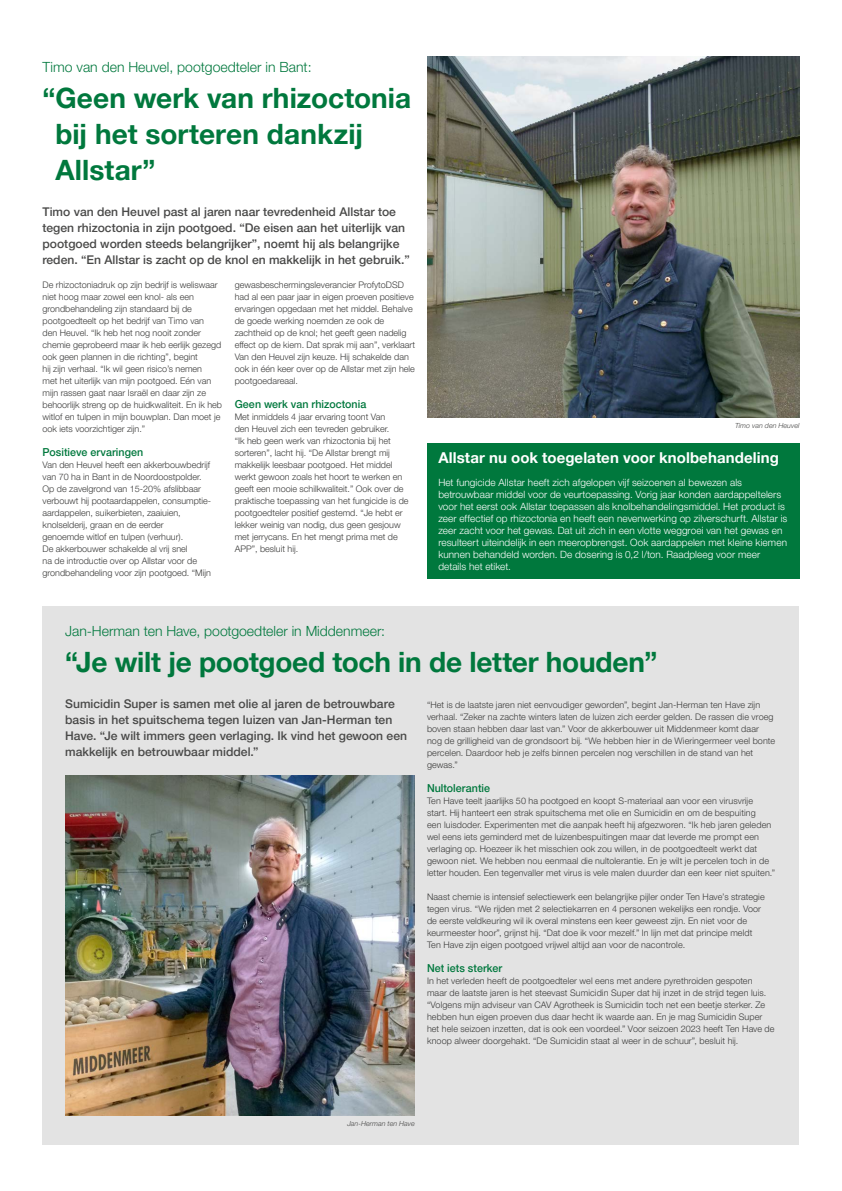
<style>
.page{position:relative;width:842px;height:1191px;background:#fff}
.page>*{position:absolute;margin:0;border:0;box-sizing:border-box;transform-origin:0 0}
.Kop{font:700 28px/36px "Helvetica Neue LT Pro";letter-spacing:-.005em;color:#00783d}
.Kop-2{font:700 15px "Helvetica Neue LT Pro";letter-spacing:.005em;color:#fff}
.Bovenkop{font:300 14px "Helvetica Neue LT Pro";color:#00783d}
.Inleiding{font:500 12px/16px "Helvetica Neue LT Pro";color:#494948}
.Tussenkop{font:500 11px "Helvetica Neue LT Pro";letter-spacing:.005em;color:#00783d}
.Kop-3{font:300 10px/12px "Helvetica Neue LT Pro";letter-spacing:.01em;color:#fff}
.Platte_tekst{font:300 9px/12px "Helvetica Neue LT Pro";color:#3b3b3a}
.Bijschrift{font:italic 300 7px "Helvetica Neue LT Pro";color:#494948}
</style>
<div class="page">
<div style="left:43px;top:606px;width:756px;height:539px;background:#e3e3e3"></div>
<img style="left:427px;top:57px;width:372px;height:360px">
<img style="left:65px;top:775px;width:350px;height:340px">
<div style="left:427px;top:444px;width:372px;height:135px;background:#00783d"></div>
<p class="Bovenkop" style="left:43px;top:58px;width:271px">Timo van den Heuvel, pootgoedteler in Bant:</p>
<p class="Kop" style="left:55px;top:79px;width:357px;text-indent:-13px">“Geen werk van rhizoctonia bij het sorteren dankzij<br>Allstar”</p>
<p class="Inleiding" style="left:43px;top:204px;width:369px">Timo van den Heuvel past al jaren naar tevredenheid Allstar toe tegen rhizoctonia in zijn pootgoed. “De eisen aan het uiterlijk van pootgoed worden steeds belangrijker”, noemt hij als belangrijke reden. “En Allstar is zacht op de knol en makkelijk in het gebruik.”</p>
<p class="Platte_tekst" style="left:43px;top:279px;width:181px">De rhizoctoniadruk op zijn bedrijf is weliswaar niet hoog maar zowel een knol- als een grondbehandeling zijn standaard bij de pootgoedteelt op het bedrijf van Timo van<br>den Heuvel. “Ik heb het nog nooit zonder chemie geprobeerd maar ik heb eerlijk gezegd ook geen plannen in die richting”, begint<br>hij zijn verhaal. “Ik wil geen risico’s nemen<br>met het uiterlijk van mijn pootgoed. Eén van mijn rassen gaat naar Israël en daar zijn ze behoorlijk streng op de huidkwaliteit. En ik heb witlof en tulpen in mijn bouwplan. Dan moet je ook iets voorzichtiger zijn.”</p>
<p class="Tussenkop" style="left:43px;top:445px;width:102px">Positieve ervaringen</p>
<p class="Platte_tekst" style="left:43px;top:459px;width:170px">Van den Heuvel heeft een akkerbouwbedrijf van 70 ha in Bant in de Noordoostpolder.<br>Op de zavelgrond van 15-20% afslibbaar verbouwt hij pootaardappelen, consumptie&shy;aardappelen, suikerbieten, zaaiuien, knolselderij, graan en de eerder<br>genoemde witlof en tulpen (verhuur).<br>De akkerbouwer schakelde al vrij snel<br>na de introductie over op Allstar voor de grondbehandeling voor zijn pootgoed. “Mijn</p>
<p class="Platte_tekst" style="left:235px;top:279px;width:182px">gewasbeschermingsleverancier ProfytoDSD had al een paar jaar in eigen proeven positieve ervaringen opgedaan met het middel. Behalve de goede werking noemden ze ook de zachtheid op de knol; het geeft geen nadelig effect op de kiem. Dat sprak mij aan”, verklaart Van den Heuvel zijn keuze. Hij schakelde dan ook in één keer over op de Allstar met zijn hele pootgoedareaal.</p>
<p class="Tussenkop" style="left:235px;top:397px;width:133px">Geen werk van rhizoctonia</p>
<p class="Platte_tekst" style="left:235px;top:411px;width:175px">Met inmiddels 4 jaar ervaring toont Van<br>den Heuvel zich een tevreden gebruiker.<br>“Ik heb geen werk van rhizoctonia bij het sorteren”, lacht hij. “De Allstar brengt mij makkelijk leesbaar pootgoed. Het middel werkt gewoon zoals het hoort te werken en geeft een mooie schilkwaliteit.” Ook over de praktische toepassing van het fungicide is de pootgoedteler positief gestemd. “Je hebt er lekker weinig van nodig, dus geen gesjouw met jerrycans. En het mengt prima met de APP”, besluit hij.</p>
<p class="Bijschrift" style="left:735px;top:421px;width:66px">Timo van den Heuvel</p>
<p class="Kop-2" style="left:438px;top:448px;width:342px">Allstar nu ook toegelaten voor knolbehandeling</p>
<p class="Kop-3" style="left:438px;top:476px;width:351px">Het fungicide Allstar heeft zich afgelopen vijf seizoenen al bewezen als betrouwbaar middel voor de veurtoepassing. Vorig jaar konden aardappeltelers voor het eerst ook Allstar toepassen als knolbehandelingsmiddel. Het product is zeer effectief op rhizoctonia en heeft een nevenwerking op zilverschurft. Allstar is zeer zacht voor het gewas. Dat uit zich in een vlotte weggroei van het gewas en resulteert uiteindelijk in een meeropbrengst. Ook aardappelen met kleine kiemen kunnen behandeld worden. De dosering is 0,2 l/ton. Raadpleeg voor meer details het etiket.</p>
<p class="Bovenkop" style="left:65px;top:622px;width:321px">Jan-Herman ten Have, pootgoedteler in Middenmeer:</p>
<p class="Kop" style="left:65px;top:643px;width:594px">“Je wilt je pootgoed toch in de letter houden”</p>
<p class="Inleiding" style="left:65px;top:696px;width:343px">Sumicidin Super is samen met olie al jaren de betrouwbare basis in het spuitschema tegen luizen van Jan-Herman ten Have. “Je wilt immers geen verlaging. Ik vind het gewoon een makkelijk en betrouwbaar middel.”</p>
<p class="Platte_tekst" style="left:427px;top:699px;width:350px">“Het is de laatste jaren niet eenvoudiger geworden”, begint Jan-Herman ten Have zijn verhaal. “Zeker na zachte winters laten de luizen zich eerder gelden. De rassen die vroeg boven staan hebben daar last van.” Voor de akkerbouwer uit Middenmeer komt daar nog de grilligheid van de grondsoort bij. “We hebben hier in de Wieringermeer veel bonte percelen. Daardoor heb je zelfs binnen percelen nog verschillen in de stand van het gewas.”</p>
<p class="Tussenkop" style="left:427px;top:781px;width:65px">Nultolerantie</p>
<p class="Platte_tekst" style="left:427px;top:795px;width:350px">Ten Have teelt jaarlijks 50 ha pootgoed en koopt S-materiaal aan voor een virusvrije start. Hij hanteert een strak spuitschema met olie en Sumicidin en om de bespuiting<br>een luisdoder. Experimenten met die aanpak heeft hij afgezworen. “Ik heb jaren geleden wel eens iets geminderd met de luizenbespuitingen maar dat leverde me prompt een verlaging op. Hoezeer ik het misschien ook zou willen, in de pootgoedteelt werkt dat gewoon niet. We hebben nou eenmaal die nultolerantie. En je wilt je percelen toch in de letter houden. Een tegenvaller met virus is vele malen duurder dan een keer niet spuiten.”</p>
<p class="Platte_tekst" style="left:427px;top:891px;width:339px">Naast chemie is intensief selectiewerk een belangrijke pijler onder Ten Have’s strategie tegen virus. “We rijden met 2 selectiekarren en 4 personen wekelijks een rondje. Voor de eerste veldkeuring wil ik overal minstens een keer geweest zijn. En niet voor de keurmeester hoor”, grijnst hij. “Dat doe ik voor mezelf.” In lijn met dat principe meldt Ten Have zijn eigen pootgoed vrijwel altijd aan voor de nacontrole.</p>
<p class="Tussenkop" style="left:427px;top:961px;width:77px">Net iets sterker</p>
<p class="Platte_tekst" style="left:427px;top:975px;width:349px">In het verleden heeft de pootgoedteler wel eens met andere pyrethroiden gespoten maar de laatste jaren is het steevast Sumicidin Super dat hij inzet in de strijd tegen luis. “Volgens mijn adviseur van CAV Agrotheek is Sumicidin toch net een beetje sterker. Ze hebben hun eigen proeven dus daar hecht ik waarde aan. En je mag Sumicidin Super het hele seizoen inzetten, dat is ook een voordeel.” Voor seizoen 2023 heeft Ten Have de knoop alweer doorgehakt. “De Sumicidin staat al weer in de schuur”, besluit hij.</p>
<p class="Bijschrift" style="left:347px;top:1119px;width:69px">Jan-Herman ten Have</p>
</div>
